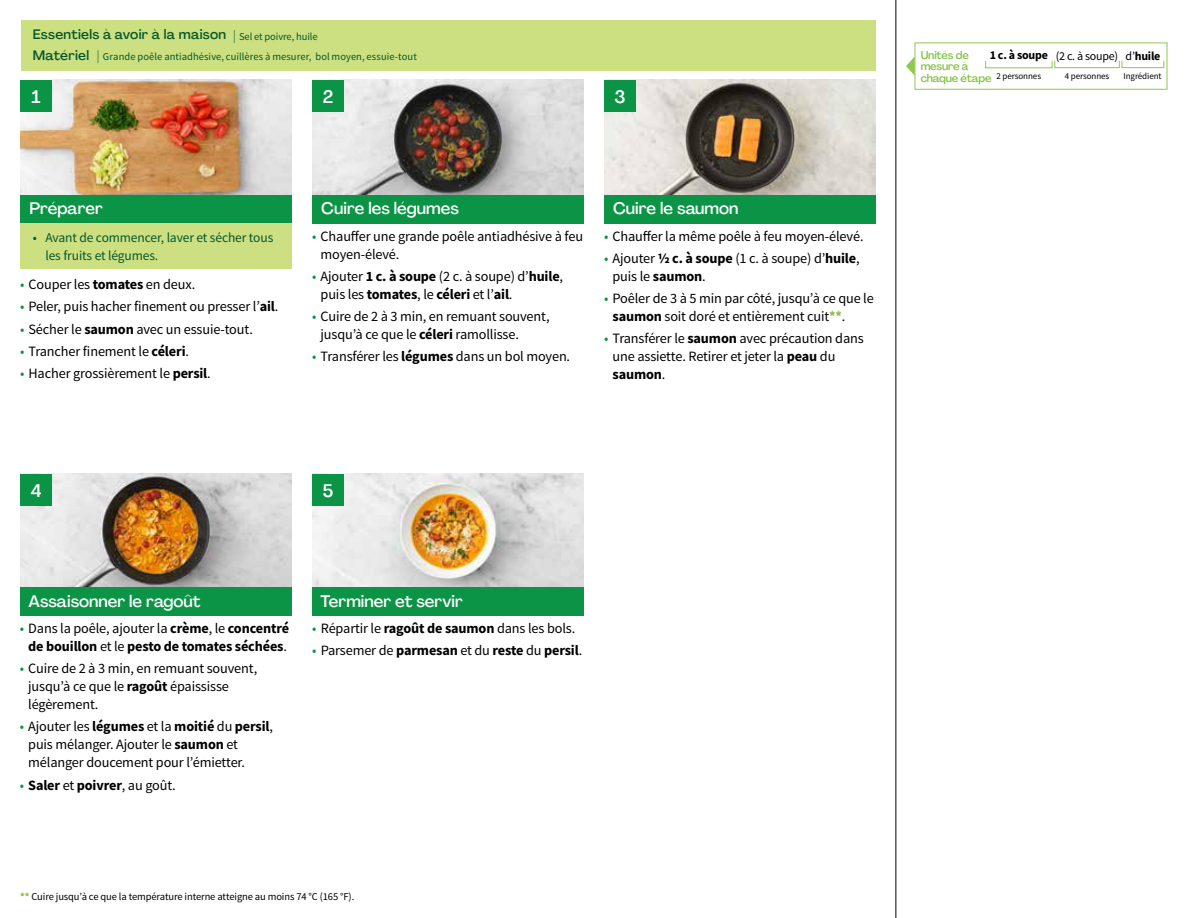
<style>
.page{position:relative;width:1188px;height:918px;background:#fff}
.page>*{position:absolute;margin:0;border:0;box-sizing:border-box;transform-origin:0 0}
.t1{font:500 18px "Agrandir";color:#fff}
.t2{font:500 16.5px "Agrandir";color:#fff}
.t3{font:14.25px/18px "Source Sans Pro";letter-spacing:-.01em;color:#000}
.t4{font:700 14.25px/18px "Source Sans Pro";letter-spacing:-.01em;color:#000;text-align:center}
.t5{font:13.5px/18px "Source Sans Pro";letter-spacing:-.01em;color:#05562c}
.t6{font:500 13.5px "Agrandir";letter-spacing:.02em;color:#05562c}
.t7{font:700 12px "Source Sans Pro";letter-spacing:-.02em;color:#000}
.t8{font:500 11.1px/11.7px "Agrandir";letter-spacing:-.015em;color:#82c341}
.t9{font:10.5px "Source Sans Pro";letter-spacing:.005em;color:#05562c}
.t10{font:10.5px "Source Sans Pro";letter-spacing:-.01em;color:#000}
.t11{font:9px "Source Sans Pro";letter-spacing:-.01em;color:#000}
.s1{font-family:"Agrandir";font-weight:500;font-size:13.5px}
.s2{font-family:"Source Sans 3";color:#0b9446}
.s3{font-weight:700}
.s4{font-weight:700;color:#8cba42}
.s5{font-family:"Source Sans 3";font-weight:400;color:#0b9446}
.s6{font-weight:400}
</style>
<div class="page">
<img style="left:20px;top:474px;width:272px;height:113px">
<img style="left:312px;top:474px;width:272px;height:113px">
<img style="left:20px;top:80px;width:272px;height:115px">
<img style="left:312px;top:80px;width:272px;height:115px">
<img style="left:604px;top:80px;width:272px;height:115px">
<div style="left:312px;top:195px;width:272px;height:29px;background:#0b9446"></div>
<div style="left:20px;top:195px;width:272px;height:29px;background:#0b9446"></div>
<div style="left:20px;top:587px;width:272px;height:29px;background:#0b9446"></div>
<div style="left:312px;top:587px;width:272px;height:29px;background:#0b9446"></div>
<div style="left:604px;top:195px;width:272px;height:29px;background:#0b9446"></div>
<div style="left:21px;top:20px;width:855px;height:51px;background:#cde081"></div>
<div style="left:20px;top:224px;width:272px;height:45px;background:#cde081"></div>
<hr style="left:896px;top:0;width:1px;height:918px;background:#000">
<div style="left:20px;top:474px;width:32px;height:32px;background:#0b9446"></div>
<div style="left:20px;top:80px;width:32px;height:32px;background:#0b9446"></div>
<div style="left:312px;top:474px;width:32px;height:32px;background:#0b9446"></div>
<div style="left:312px;top:80px;width:32px;height:32px;background:#0b9446"></div>
<div style="left:604px;top:80px;width:32px;height:32px;background:#0b9446"></div>
<svg style="left:906px;top:56px;width:9px;height:20px"></svg>
<div style="left:915px;top:43px;width:252px;height:47px;border:1px solid #91c84e"></div>
<div style="left:985px;top:61px;width:67px;height:7px;border:1px solid #91c84e"></div>
<div style="left:1054px;top:60px;width:66px;height:8px;border:1px solid #91c84e"></div>
<div style="left:1122px;top:60px;width:42px;height:8px;border:1px solid #91c84e"></div>
<p class="t6" style="left:33px;top:26px;width:195px">Essentiels à avoir à la maison</p>
<p class="t9" style="left:233px;top:30px;width:86px"><span class="s1">|</span> Sel et poivre, huile</p>
<p class="t6" style="left:33px;top:47px;width:58px">Matériel</p>
<p class="t9" style="left:97px;top:50px;width:321px"><span class="s1">|</span> Grande poêle antiadhésive, cuillères à mesurer, bol moyen, essuie-tout</p>
<p class="t1" style="left:32px;top:86px;width:11px">1</p>
<p class="t1" style="left:323px;top:86px;width:12px">2</p>
<p class="t1" style="left:614px;top:85px;width:13px">3</p>
<p class="t2" style="left:29px;top:198px;width:75px">Préparer</p>
<p class="t5" style="left:45px;top:229px;width:229px;text-indent:-13px">• Avant de commencer, laver et sécher tous les fruits et légumes.</p>
<p class="t3" style="left:20px;top:276px;width:177px"><span class="s2">•</span> Couper les <span class="s3">tomates</span> en deux.</p>
<p class="t3" style="left:20px;top:298px;width:260px"><span class="s2">•</span> Peler, puis hacher finement ou presser l’<span class="s3">ail</span>.</p>
<p class="t3" style="left:20px;top:320px;width:234px"><span class="s2">•</span> Sécher le <span class="s3">saumon</span> avec un essuie-tout.</p>
<p class="t3" style="left:20px;top:342px;width:171px"><span class="s2">•</span> Trancher finement le <span class="s3">céleri</span>.</p>
<p class="t3" style="left:20px;top:365px;width:192px"><span class="s2">•</span> Hacher grossièrement le <span class="s3">persil</span>.</p>
<p class="t2" style="left:321px;top:198px;width:139px">Cuire les légumes</p>
<p class="t2" style="left:613px;top:198px;width:127px">Cuire le saumon</p>
<p class="t3" style="left:321px;top:227px;width:264px;text-indent:-9px"><span class="s2">•</span> Chauffer une grande poêle antiadhésive à feu moyen-élevé.</p>
<p class="t3" style="left:321px;top:267px;width:244px;text-indent:-9px"><span class="s2">•</span> Ajouter <span class="s3">1 c. à soupe</span> (2 c. à soupe) d’<span class="s3">huile</span>, puis les <span class="s3">tomates</span>, le <span class="s3">céleri</span> et l’<span class="s3">ail</span>.</p>
<p class="t3" style="left:321px;top:308px;width:231px;text-indent:-9px"><span class="s2">•</span> Cuire de 2 à 3 min, en remuant souvent, jusqu’à ce que le <span class="s3">céleri</span> ramollisse.</p>
<p class="t3" style="left:312px;top:348px;width:260px"><span class="s2">•</span> Transférer les <span class="s3">légumes</span> dans un bol moyen.</p>
<p class="t3" style="left:604px;top:227px;width:261px"><span class="s2">•</span> Chauffer la même poêle à feu moyen-élevé.</p>
<p class="t3" style="left:613px;top:249px;width:249px;text-indent:-9px"><span class="s2">•</span> Ajouter <span class="s3">½ c. à soupe</span> (1 c. à soupe) d’<span class="s3">huile</span>, puis le <span class="s3">saumon</span>.</p>
<p class="t3" style="left:613px;top:290px;width:263px;text-indent:-9px"><span class="s2">•</span> Poêler de 3 à 5 min par côté, jusqu’à ce que le <span class="s3">saumon</span> soit doré et entièrement cuit<span class="s4">**</span>.</p>
<p class="t3" style="left:613px;top:330px;width:253px;text-indent:-9px"><span class="s2">•</span> Transférer le <span class="s3">saumon</span> avec précaution dans une assiette. Retirer et jeter la <span class="s3">peau</span> du <span class="s3">saumon</span>.</p>
<p class="t1" style="left:31px;top:479px;width:12px">4</p>
<p class="t1" style="left:323px;top:479px;width:12px">5</p>
<p class="t2" style="left:29px;top:591px;width:174px">Assaisonner le ragoût</p>
<p class="t2" style="left:321px;top:591px;width:144px">Terminer et servir</p>
<p class="t4" style="left:20px;top:619px;width:271px"><span class="s5">•</span> <span class="s6">Dans la poêle, ajouter la</span> crème<span class="s6">, le</span> concentré de bouillon <span class="s6">et le</span> pesto de tomates séchées<span class="s6">.</span></p>
<p class="t3" style="left:28px;top:660px;width:231px;text-indent:-9px"><span class="s2">•</span> Cuire de 2 à 3 min, en remuant souvent, jusqu’à ce que le <span class="s3">ragoût</span> épaississe légèrement.</p>
<p class="t3" style="left:28px;top:718px;width:246px;text-indent:-9px"><span class="s2">•</span> Ajouter les <span class="s3">légumes</span> et la <span class="s3">moitié</span> du <span class="s3">persil</span>, puis mélanger. Ajouter le <span class="s3">saumon</span> et mélanger doucement pour l’émietter.</p>
<p class="t4" style="left:20px;top:776px;width:158px"><span class="s5">•</span> Saler <span class="s6">et</span> poivrer<span class="s6">, au goût.</span></p>
<p class="t3" style="left:312px;top:619px;width:265px"><span class="s2">•</span> Répartir le <span class="s3">ragoût de saumon</span> dans les bols.</p>
<p class="t4" style="left:312px;top:641px;width:272px"><span class="s5">•</span> <span class="s6">Parsemer de</span> parmesan <span class="s6">et du</span> reste <span class="s6">du</span> persil<span class="s6">.</span></p>
<p class="t10" style="left:20px;top:890px;width:336px"><span class="s4">**</span> Cuire jusqu’à ce que la température interne atteigne au moins 74 °C (165 °F).</p>
<p class="t8" style="left:921px;top:49px;width:72px">Unités de mesure à chaque étape</p>
<p class="t7" style="left:990px;top:46px;width:172px">1 c. à soupe <span class="s6">(2 c. à soupe) d’</span>huile</p>
<p class="t11" style="left:997px;top:70px;width:46px">2 personnes</p>
<p class="t11" style="left:1065px;top:70px;width:46px">4 personnes</p>
<p class="t11" style="left:1123px;top:70px;width:40px">Ingrédient</p>
</div>
